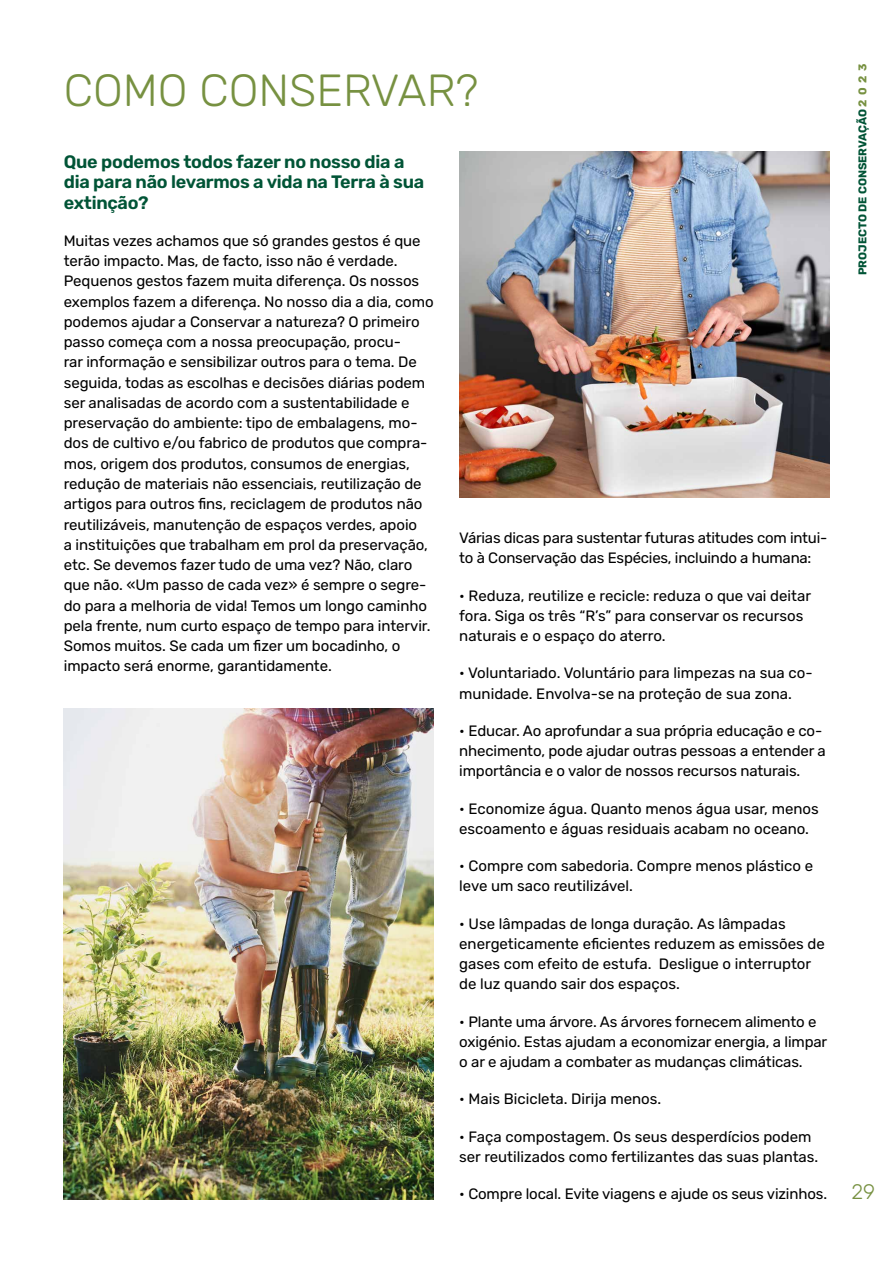
<style>
.page{position:relative;width:893px;height:1263px;background:#fff}
.page>*{position:absolute;margin:0;border:0;box-sizing:border-box;transform-origin:0 0}
.t1{font:300 45px "Rubik";color:#779141}
.t2{font:300 21px "Rubik";color:#779141}
.t3{font:600 18px/20.2px "Rubik";letter-spacing:-.015em;color:#005436}
.t4{font:15px/20.2px "Rubik";letter-spacing:-.005em;color:#000}
.t5{font:700 11.25px "Rubik";color:#005436}
.s1{color:#779141}
</style>
<div class="page">
<img style="left:460px;top:151px;width:370px;height:346px">
<img style="left:64px;top:708px;width:370px;height:491px">
<h1 class="t1" style="left:64px;top:65px;width:416px">COMO CONSERVAR?</h1>
<p class="t3" style="left:64px;top:152px;width:362px">Que podemos todos fazer no nosso dia a dia para não levarmos a vida na Terra à sua extinção?</p>
<p class="t4" style="left:64px;top:231px;width:371px">Muitas vezes achamos que só grandes gestos é que terão impacto. Mas, de facto, isso não é verdade.<br>Pequenos gestos fazem muita diferença. Os nossos exemplos fazem a diferença. No nosso dia a dia, como podemos ajudar a Conservar a natureza? O primeiro passo começa com a nossa preocupação, procu-<br>rar informação e sensibilizar outros para o tema. De seguida, todas as escolhas e decisões diárias podem ser analisadas de acordo com a sustentabilidade e preservação do ambiente: tipo de embalagens, mo&shy;dos de cultivo e/ou fabrico de produtos que compra&shy;mos, origem dos produtos, consumos de energias, redução de materiais não essenciais, reutilização de artigos para outros fins, reciclagem de produtos não reutilizáveis, manutenção de espaços verdes, apoio<br>a instituições que trabalham em prol da preservação, etc. Se devemos fazer tudo de uma vez? Não, claro que não. «Um passo de cada vez» é sempre o segre&shy;do para a melhoria de vida! Temos um longo caminho pela frente, num curto espaço de tempo para intervir.<br>Somos muitos. Se cada um fizer um bocadinho, o impacto será enorme, garantidamente.</p>
<p class="t4" style="left:459px;top:528px;width:370px">Várias dicas para sustentar futuras atitudes com intui&shy;to à Conservação das Espécies, incluindo a humana:</p>
<p class="t4" style="left:459px;top:586px;width:353px">• Reduza, reutilize e recicle: reduza o que vai deitar fora. Siga os três “R’s” para conservar os recursos naturais e o espaço do aterro.</p>
<p class="t4" style="left:459px;top:663px;width:355px">• Voluntariado. Voluntário para limpezas na sua co&shy;munidade. Envolva-se na proteção de sua zona.</p>
<p class="t4" style="left:459px;top:721px;width:368px">• Educar. Ao aprofundar a sua própria educação e co&shy;nhecimento, pode ajudar outras pessoas a entender a importância e o valor de nossos recursos naturais.</p>
<p class="t4" style="left:459px;top:799px;width:361px">• Economize água. Quanto menos água usar, menos escoamento e águas residuais acabam no oceano.</p>
<p class="t4" style="left:459px;top:856px;width:355px">• Compre com sabedoria. Compre menos plástico e leve um saco reutilizável.</p>
<p class="t4" style="left:459px;top:914px;width:367px">• Use lâmpadas de longa duração. As lâmpadas energeticamente eficientes reduzem as emissões de gases com efeito de estufa. Desligue o interruptor de luz quando sair dos espaços.</p>
<p class="t4" style="left:459px;top:1012px;width:370px">• Plante uma árvore. As árvores fornecem alimento e oxigénio. Estas ajudam a economizar energia, a limpar o ar e ajudam a combater as mudanças climáticas.</p>
<p class="t4" style="left:459px;top:1089px;width:204px">• Mais Bicicleta. Dirija menos.</p>
<p class="t4" style="left:459px;top:1127px;width:361px">• Faça compostagem. Os seus desperdícios podem ser reutilizados como fertilizantes das suas plantas.</p>
<p class="t4" style="left:459px;top:1184px;width:369px">• Compre local. Evite viagens e ajude os seus vizinhos.</p>
<p class="t5" style="left:856px;top:275px;width:213px;rotate:-90deg">PROJECTO DE CONSERVAÇÃO <span class="s1">2 0 2 3</span></p>
<h2 class="t2" style="left:851px;top:1180px;width:25px">29</h2>
</div>
